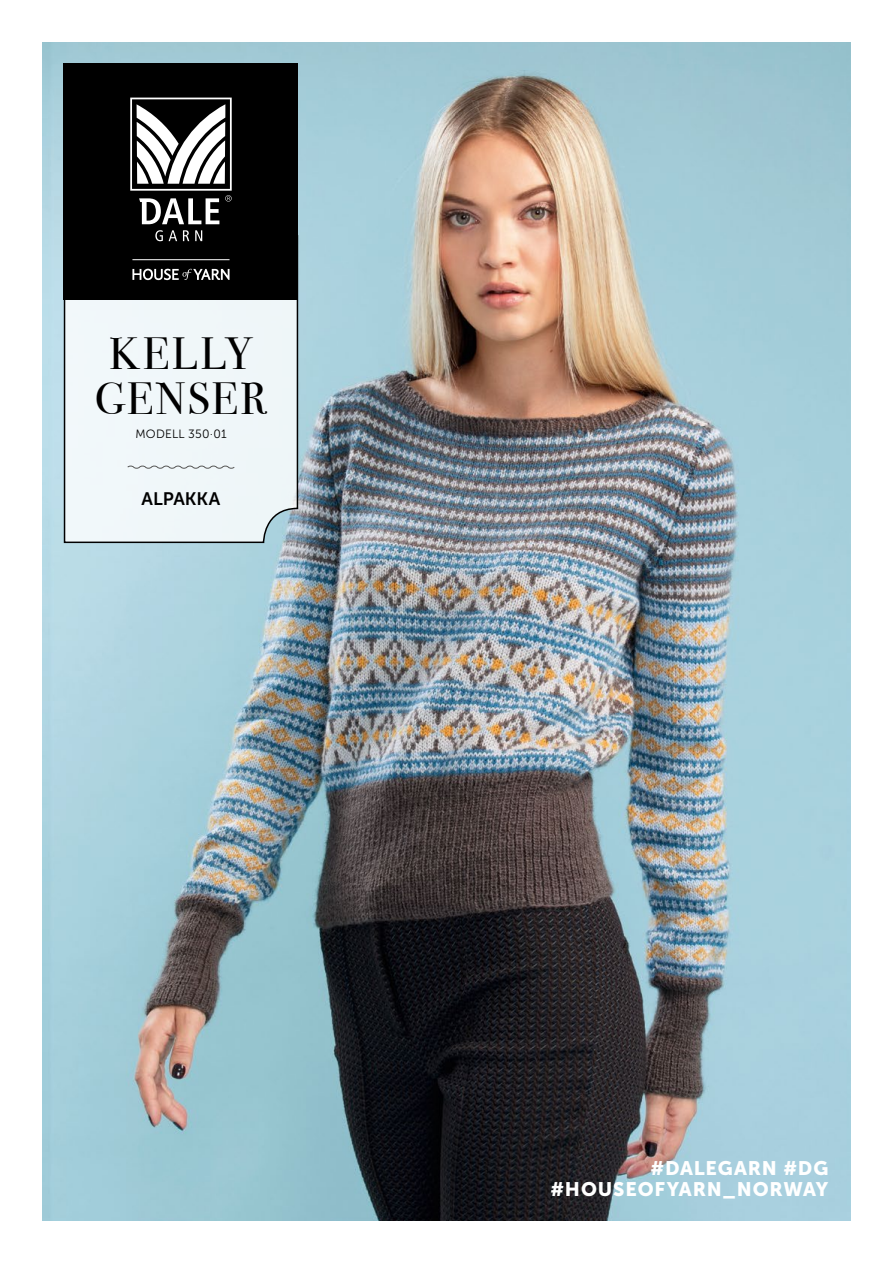
<style>
.page{position:relative;width:893px;height:1263px;background:#fff}
.page>*{position:absolute;margin:0;border:0;box-sizing:border-box;transform-origin:0 0}
.INNHOLD_-_Midtstilt{font:45px "Bodoni Svty Two ITCTT";letter-spacing:.06em;color:#000}
.t1{font:19.5px "Museo Sans 900";letter-spacing:.045em;color:#fff}
.INNHOLD_-_Midtstilt-2{font:18px "Museo Sans 700";color:#000}
.INNHOLD_-_Midtstilt-3{font:12px "Museo Sans 300";letter-spacing:.02em;color:#000}
</style>
<div class="page">
<img style="left:43px;top:43px;width:807px;height:1177px">
<div style="left:63px;top:234px;width:236px;height:310px;background:#f0f7f9"></div>
<svg style="left:127px;top:464px;width:108px;height:6px"></svg>
<div style="left:64px;top:64px;width:234px;height:236px;background:#000"></div>
<hr style="left:132px;top:259px;width:98px;height:1px;background:#fff">
<svg style="left:132px;top:269px;width:98px;height:11px"></svg>
<svg style="left:155px;top:230px;width:8px;height:11px"></svg>
<svg style="left:169px;top:230px;width:8px;height:11px"></svg>
<svg style="left:183px;top:230px;width:6px;height:11px"></svg>
<svg style="left:195px;top:230px;width:7px;height:11px"></svg>
<svg style="left:130px;top:98px;width:102px;height:126px"></svg>
<p class="INNHOLD_-_Midtstilt" style="left:109px;top:316px;width:145px">KELLY</p>
<p class="INNHOLD_-_Midtstilt" style="left:95px;top:361px;width:174px">GENSER</p>
<p class="INNHOLD_-_Midtstilt-3" style="left:135px;top:427px;width:93px">MODELL 350∙01</p>
<p class="INNHOLD_-_Midtstilt-2" style="left:142px;top:489px;width:80px">ALPAKKA</p>
<p class="t1" style="left:651px;top:1157px;width:179px">#DALEGARN #DG</p>
<p class="t1" style="left:550px;top:1178px;width:279px">#HOUSEOFYARN_NORWAY</p>
</div>
